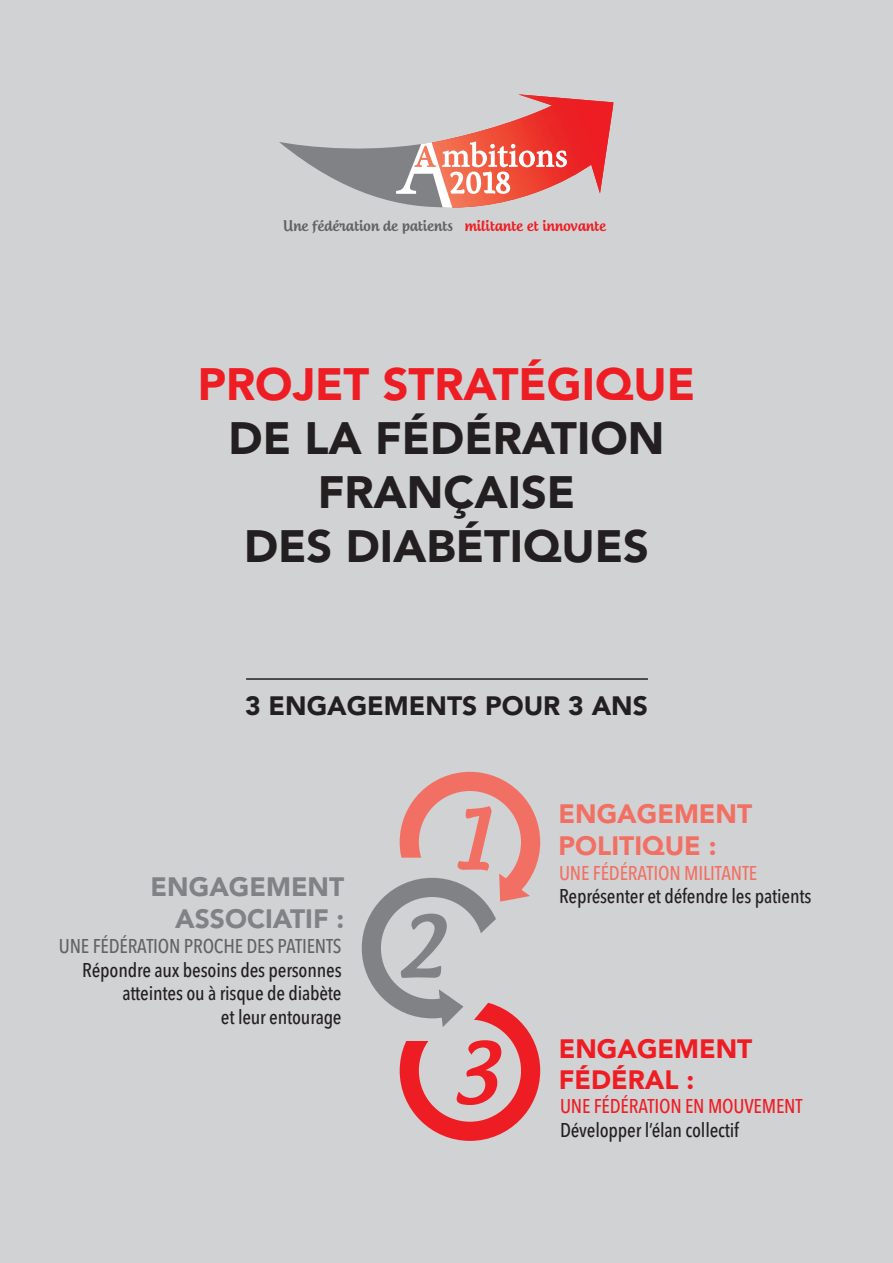
<style>
.page{position:relative;width:893px;height:1263px;background:#d1d2d4}
.page>*{position:absolute;margin:0;border:0;box-sizing:border-box;transform-origin:0 0}
.t1{font:500 80.25px "Androgyne";color:#ee1d23}
.t2{font:500 80.25px "Androgyne";color:#f27063}
.t3{font:500 80.25px "Androgyne";color:#808285}
.t4{font:900 45px "Avenir LT Std";color:#231f20}
.t5{font:900 45px "Avenir LT Std";color:#ee1d23}
.t6{font:900 26.4px/31.7px "Avenir LT Std";color:#808285}
.t7{font:900 26.4px/31.7px "Avenir LT Std";color:#f27063}
.t8{font:900 26.4px "Avenir LT Std";color:#231f20}
.t9{font:900 26.4px/31.7px "Avenir LT Std";color:#ee1d23}
.t10{font:500 condensed 19.8px/23.7px "Avenir Next LT Pro";letter-spacing:-.01em;color:#231f20;text-align:right}
.t11{font:500 condensed 19.8px "Avenir Next LT Pro";letter-spacing:-.01em;color:#636366}
.t12{font:500 condensed 19.8px "Avenir Next LT Pro";letter-spacing:-.01em;color:#ee1d23}
.t13{font:500 condensed 19.8px "Avenir Next LT Pro";letter-spacing:-.01em;color:#f27063}
.t14{font:italic 500 14.1px "Androgyne";color:#636366}
.s1{color:#ee1d23}
</style>
<div class="page">
<svg style="left:279px;top:94px;width:335px;height:114px"></svg>
<div style="left:400px;top:1000px;width:140px;height:141px;background:#ee1d23;border-radius:50%"></div>
<div style="left:419px;top:1019px;width:102px;height:103px;background:#d1d2d4;border-radius:50%"></div>
<div style="left:400px;top:772px;width:140px;height:140px;background:#f27063;border-radius:50%"></div>
<div style="left:419px;top:791px;width:102px;height:102px;background:#d1d2d4;border-radius:50%"></div>
<div style="left:362px;top:878px;width:140px;height:140px;background:#808285;border-radius:50%"></div>
<div style="left:381px;top:897px;width:102px;height:102px;background:#d1d2d4;border-radius:50%"></div>
<svg style="left:393px;top:858px;width:137px;height:185px"></svg>
<hr style="left:246px;top:678px;width:402px;height:2px;background:#231f20">
<p class="t14" style="left:284px;top:217px;width:328px">Unefédération depatients <span class="s1">militanteet innovante</span></p>
<h2 class="t5" style="left:198px;top:357px;width:380px">PROJET STRATÉGIQUE</h2>
<h2 class="t4" style="left:229px;top:411px;width:323px">DE LA FÉDÉRATION</h2>
<h2 class="t4" style="left:318px;top:465px;width:253px">FRANÇAISE</h2>
<h2 class="t4" style="left:244px;top:519px;width:269px">DES DIABÉTIQUE</h2>
<h2 class="t4" style="left:623px;top:519px;width:27px">S</h2>
<h3 class="t8" style="left:245px;top:690px;width:44px">3 ENGAGEMENT</h3>
<h3 class="t8" style="left:462px;top:690px;width:43px">S POU</h3>
<h3 class="t8" style="left:543px;top:690px;width:106px">R 3 AN S</h3>
<h3 class="t6" style="left:175px;top:871px;width:171px;text-indent:-25px">ENGAGEMENT<br>ASSOCIATI</h3>
<h3 class="t6" style="left:313px;top:903px;width:33px">F :</h3>
<p class="t11" style="left:59px;top:934px;width:284px">Une fédération proche des patients</p>
<p class="t10" style="left:82px;top:958px;width:261px">Répondre aux besoins des personnes atteintes ou à risque de diabète<br>et leur entourage</p>
<h1 class="t2" style="left:452px;top:788px;width:42px">1</h1>
<h1 class="t3" style="left:398px;top:895px;width:50px">2</h1>
<h1 class="t1" style="left:453px;top:1022px;width:48px">3</h1>
<h3 class="t7" style="left:559px;top:798px;width:195px">ENGAGEMENT<br>POLITIQUE :</h3>
<p class="t13" style="left:559px;top:861px;width:200px">Une fédération militante</p>
<p class="t10" style="left:559px;top:884px;width:254px">Représenter et défendre les patients</p>
<h3 class="t9" style="left:559px;top:1032px;width:195px">ENGAGEMENT<br>FÉDÉRAL :</h3>
<p class="t12" style="left:560px;top:1094px;width:244px">Une fédération en mouvement</p>
<p class="t10" style="left:560px;top:1118px;width:181px">Développer l’élan collectif</p>
</div>
